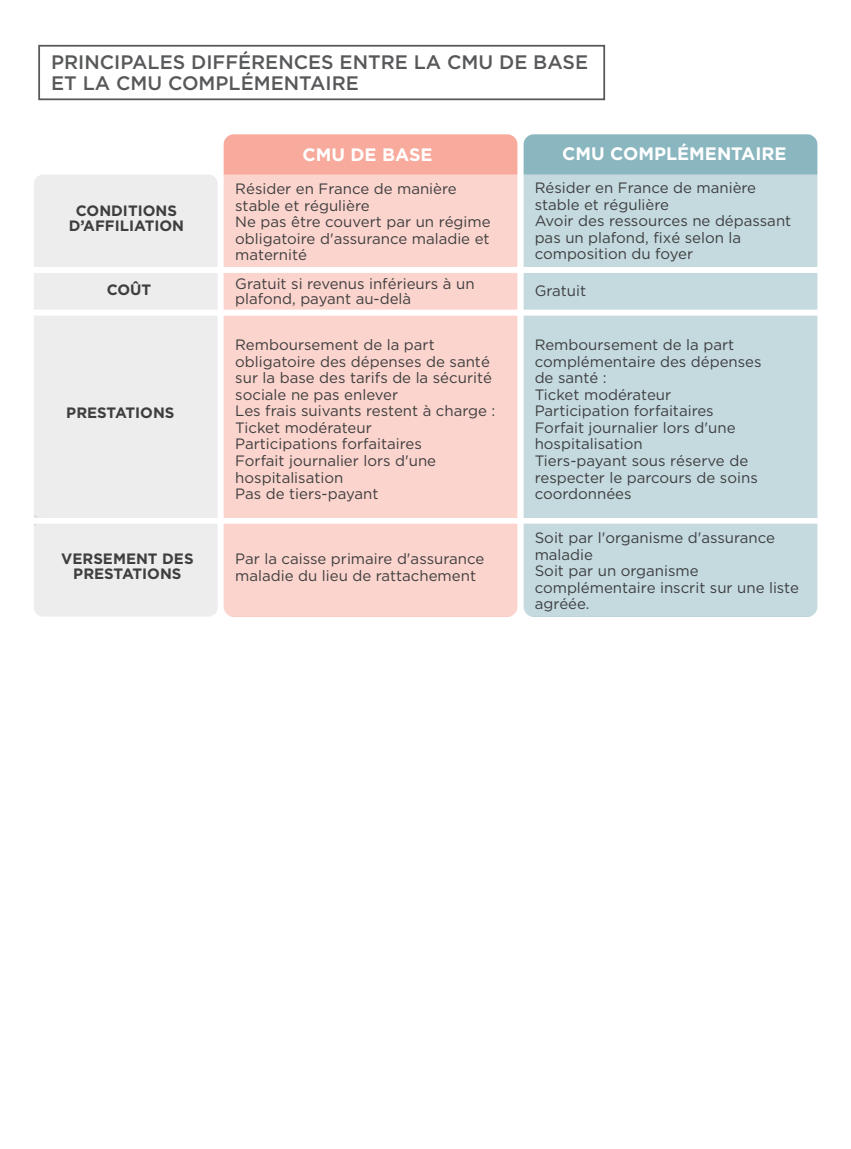
<style>
.page{position:relative;width:851px;height:1149px;background:#fff}
.page>*{position:absolute;margin:0;border:0;box-sizing:border-box;transform-origin:0 0}
.t1{font:500 19.5px/21px "Gotham";color:#57585a}
.t2{font:700 18px "Gotham";color:#fff}
.t3{font:15px/16.5px "Gotham";color:#3e3e3f}
.t4{font:700 15px/15px "Gotham";color:#3e3e3f;text-align:center}
</style>
<div class="page">
<div style="left:223px;top:134px;width:294px;height:482px;background:#f8aa9c;border-radius:10px"></div>
<div style="left:523px;top:134px;width:294px;height:482px;background:#8ab6c0;border-radius:10px"></div>
<svg style="left:32px;top:174px;width:803px;height:97px;background:#e3dddc"></svg>
<svg style="left:29px;top:271px;width:806px;height:40px;background:#e3dddd"></svg>
<svg style="left:29px;top:312px;width:806px;height:205px;background:#e4dddd"></svg>
<svg style="left:32px;top:522px;width:806px;height:94px;background:#e4dedd"></svg>
<div style="left:34px;top:267px;width:783px;height:6px;background:#fff"></div>
<div style="left:33px;top:309px;width:784px;height:6px;background:#fff"></div>
<div style="left:33px;top:517px;width:784px;height:6px;background:#fff"></div>
<div style="left:38px;top:45px;width:567px;height:55px;border:2px solid #57585a"></div>
<h1 class="t1" style="left:51px;top:51px;width:538px">PRINCIPALES DIFFÉRENCES ENTRE LA CMU DE BASE<br>ET LA CMU COMPLÉMENTAIRE</h1>
<p class="t4" style="left:69px;top:203px;width:117px">CONDITIONS<br>D’AFFILIATION</p>
<p class="t4" style="left:107px;top:282px;width:46px">COÛT</p>
<p class="t4" style="left:66px;top:404px;width:110px">PRESTATIONS</p>
<p class="t4" style="left:61px;top:550px;width:134px">VERSEMENT DES<br>PRESTATIONS</p>
<p class="t2" style="left:302px;top:144px;width:132px">CMU DE BASE</p>
<p class="t2" style="left:562px;top:143px;width:226px">CMU COMPLÉMENTAIRE</p>
<p class="t3" style="left:235px;top:180px;width:257px">Résider en France de manière stable et régulière<br>Ne pas être couvert par un régime obligatoire d'assurance maladie et maternité</p>
<p class="t3" style="left:534px;top:179px;width:258px">Résider en France de manière stable et régulière<br>Avoir des ressources ne dépassant pas un plafond, fixé selon la composition du foyer</p>
<p class="t3" style="left:235px;top:276px;width:241px;line-height:15px">Gratuit si revenus inférieurs à un plafond, payant au-delà</p>
<p class="t3" style="left:534px;top:282px;width:53px">Gratuit</p>
<p class="t3" style="left:235px;top:336px;width:261px">Remboursement de la part obligatoire des dépenses de santé sur la base des tarifs de la sécurité sociale ne pas enlever<br>Les frais suivants restent à charge :<br>Ticket modérateur<br>Participations forfaitaires<br>Forfait journalier lors d'une hospitalisation<br>Pas de tiers-payant</p>
<p class="t3" style="left:235px;top:550px;width:250px">Par la caisse primaire d'assurance maladie du lieu de rattachement</p>
<p class="t3" style="left:534px;top:336px;width:228px">Remboursement de la part complémentaire des dépenses de santé :<br>Ticket modérateur<br>Participation forfaitaires<br>Forfait journalier lors d'une hospitalisation<br>Tiers-payant sous réserve de respecter le parcours de soins coordonnées</p>
<p class="t3" style="left:534px;top:529px;width:266px">Soit par l'organisme d'assurance maladie<br>Soit par un organisme complémentaire inscrit sur une liste agréée.</p>
</div>
